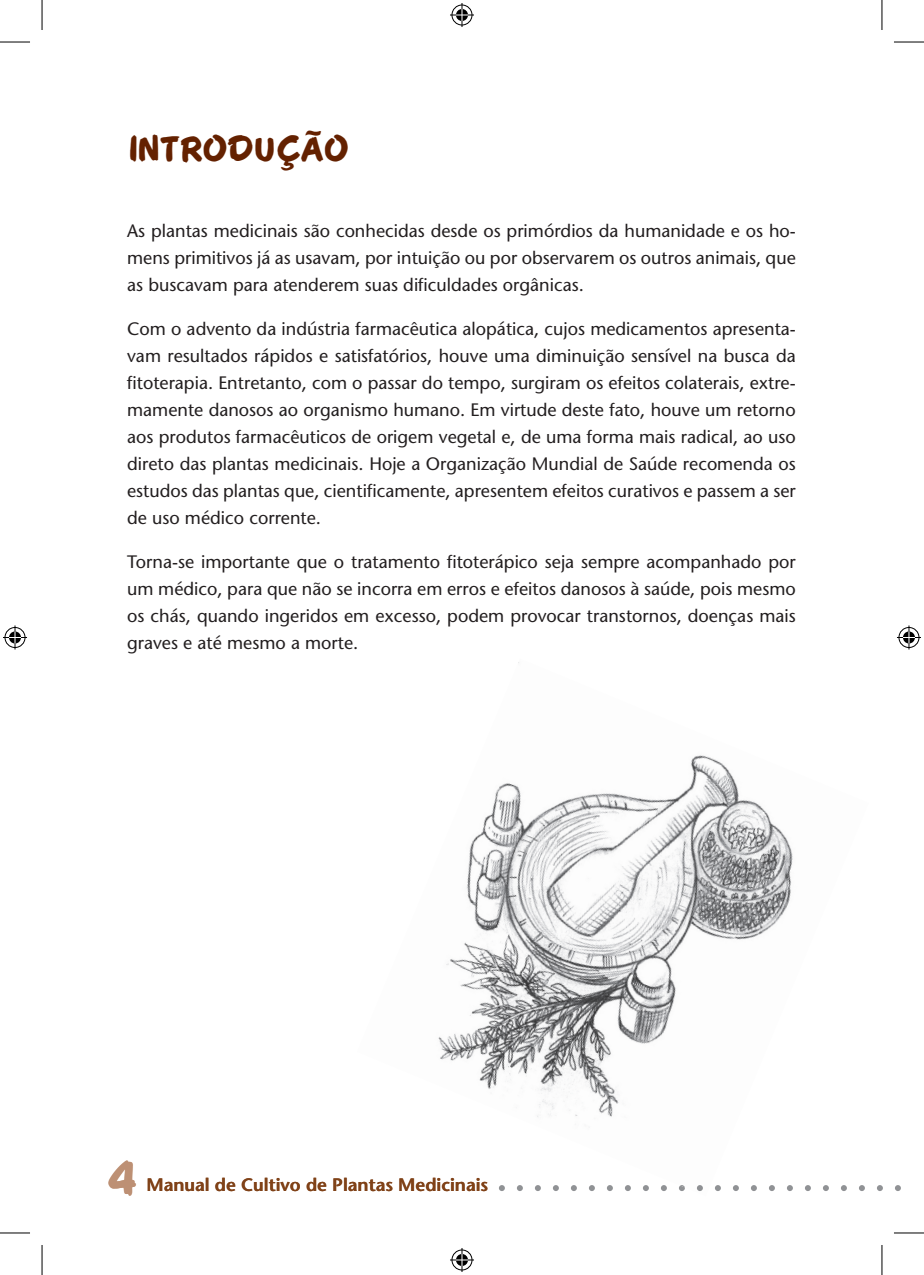
<style>
.page{position:relative;width:924px;height:1275px;background:#fff}
.page>*{position:absolute;margin:0;border:0;box-sizing:border-box;transform-origin:0 0}
.t1{font:48px "CAC Moose";color:#bd9074}
.t2{font:36px "CAC Moose";color:#642100}
.t3{font:18px/27px "Stone Sans";color:#231f20;text-align:justify}
.t4{font:600 18px "Stone Sans";color:#804218}
</style>
<div class="page">
<img style="left:438px;top:662px;width:427px;height:528px">
<svg style="left:895px;top:1185px;width:5px;height:6px"></svg>
<svg style="left:877px;top:1185px;width:5px;height:6px"></svg>
<svg style="left:858px;top:1185px;width:6px;height:6px"></svg>
<svg style="left:840px;top:1185px;width:6px;height:6px"></svg>
<svg style="left:822px;top:1185px;width:6px;height:6px"></svg>
<svg style="left:804px;top:1185px;width:6px;height:6px"></svg>
<svg style="left:786px;top:1185px;width:6px;height:6px"></svg>
<svg style="left:768px;top:1185px;width:6px;height:6px"></svg>
<svg style="left:750px;top:1185px;width:6px;height:6px"></svg>
<svg style="left:732px;top:1185px;width:6px;height:6px"></svg>
<svg style="left:714px;top:1185px;width:6px;height:6px"></svg>
<svg style="left:696px;top:1185px;width:6px;height:6px"></svg>
<svg style="left:678px;top:1185px;width:6px;height:6px"></svg>
<svg style="left:660px;top:1185px;width:6px;height:6px"></svg>
<svg style="left:642px;top:1185px;width:6px;height:6px"></svg>
<svg style="left:624px;top:1185px;width:6px;height:6px"></svg>
<svg style="left:606px;top:1185px;width:6px;height:6px"></svg>
<svg style="left:588px;top:1185px;width:6px;height:6px"></svg>
<svg style="left:570px;top:1185px;width:6px;height:6px"></svg>
<svg style="left:552px;top:1185px;width:6px;height:6px"></svg>
<svg style="left:534px;top:1185px;width:6px;height:6px"></svg>
<svg style="left:516px;top:1185px;width:6px;height:6px"></svg>
<svg style="left:498px;top:1185px;width:6px;height:6px"></svg>
<hr style="left:0;top:42px;width:30px;height:1px;background:#000">
<hr style="left:893px;top:42px;width:30px;height:1px;background:#000">
<hr style="left:0;top:1232px;width:30px;height:1px;background:#000">
<hr style="left:893px;top:1232px;width:30px;height:1px;background:#000">
<hr style="left:42px;top:0;width:1px;height:30px;background:#000">
<hr style="left:42px;top:1245px;width:1px;height:30px;background:#000">
<hr style="left:881px;top:0;width:1px;height:30px;background:#000">
<hr style="left:881px;top:1245px;width:1px;height:30px;background:#000">
<svg style="left:450px;top:3px;width:24px;height:24px"></svg>
<svg style="left:450px;top:1248px;width:24px;height:24px"></svg>
<svg style="left:3px;top:625px;width:24px;height:24px"></svg>
<svg style="left:897px;top:625px;width:23px;height:24px"></svg>
<h2 class="t2" style="left:127px;top:127px;width:223px">INTRODUÇÃO</h2>
<p class="t3" style="left:127px;top:217px;width:670px">As plantas medicinais são conhecidas desde os primórdios da humanidade e os ho&shy;mens primitivos já as usavam, por intuição ou por observarem os outros animais, que as buscavam para atenderem suas dificuldades orgânicas.</p>
<p class="t3" style="left:127px;top:315px;width:670px">Com o advento da indústria farmacêutica alopática, cujos medicamentos apresenta&shy;vam resultados rápidos e satisfatórios, houve uma diminuição sensível na busca da fitoterapia. Entretanto, com o passar do tempo, surgiram os efeitos colaterais, extre&shy;mamente danosos ao organismo humano. Em virtude deste fato, houve um retorno aos produtos farmacêuticos de origem vegetal e, de uma forma mais radical, ao uso direto das plantas medicinais. Hoje a Organização Mundial de Saúde recomenda os estudos das plantas que, cientificamente, apresentem efeitos curativos e passem a ser de uso médico corrente.</p>
<p class="t3" style="left:127px;top:548px;width:669px">Torna-se importante que o tratamento fitoterápico seja sempre acompanhado por um médico, para que não se incorra em erros e efeitos danosos à saúde, pois mesmo os chás, quando ingeridos em excesso, podem provocar transtornos, doenças mais graves e até mesmo a morte.</p>
<h1 class="t1" style="left:107px;top:1150px;width:31px">4</h1>
<p class="t4" style="left:146px;top:1173px;width:343px">Manual de Cultivo de Plantas Medicinais</p>
</div>
